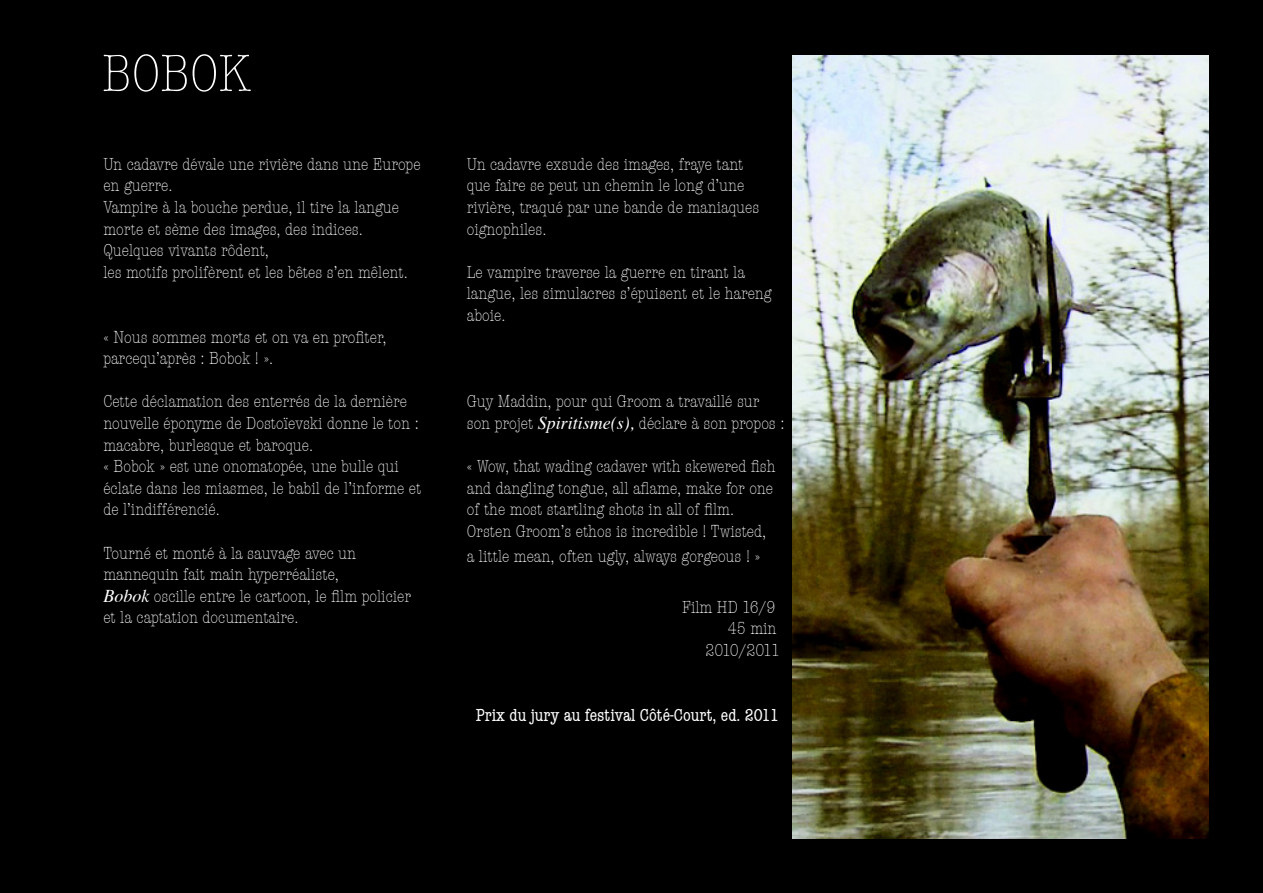
<style>
.page{position:relative;width:1263px;height:893px;background:#000}
.page>*{position:absolute;margin:0;border:0;box-sizing:border-box;transform-origin:0 0}
.t1{font:300 condensed 54px "American Typewriter";color:#fff}
.t2{font:300 condensed 18px/21.6px "American Typewriter";color:#fff}
.t3{font:condensed 18px "American Typewriter";color:#fff}
.s1{font-family:"Times";font-weight:400;font-style:italic;font-stretch:normal}
</style>
<div class="page">
<img style="left:792px;top:55px;width:417px;height:784px">
<h1 class="t1" style="left:102px;top:37px;width:151px">BOBOK</h1>
<p class="t2" style="left:103px;top:153px;width:319px">Un cadavre dévale une rivière dans une Europe en guerre.<br>Vampire à la bouche perdue, il tire la langue morte et sème des images, des indices.<br>Quelques vivants rôdent,<br>les motifs prolifèrent et les bêtes s’en mêlent.</p>
<p class="t2" style="left:103px;top:326px;width:285px">« Nous sommes morts et on va en profiter, parcequ’après : Bobok ! ».</p>
<p class="t2" style="left:103px;top:390px;width:320px">Cette déclamation des enterrés de la dernière nouvelle éponyme de Dostoïevski donne le ton : macabre, burlesque et baroque.<br>« Bobok » est une onomatopée, une bulle qui éclate dans les miasmes, le babil de l’informe et de l’indifférencié.</p>
<p class="t2" style="left:103px;top:542px;width:309px">Tourné et monté à la sauvage avec un mannequin fait main hyperréaliste,<br><span class="s1">Bobok</span> oscille entre le cartoon, le film policier et la captation documentaire.</p>
<p class="t2" style="left:467px;top:153px;width:294px">Un cadavre exsude des images, fraye tant que faire se peut un chemin le long d’une rivière, traqué par une bande de maniaques oignophiles.</p>
<p class="t2" style="left:467px;top:261px;width:306px">Le vampire traverse la guerre en tirant la langue, les simulacres s’épuisent et le hareng aboie.</p>
<p class="t2" style="left:467px;top:390px;width:319px">Guy Maddin, pour qui Groom a travaillé sur son projet <span class="s1">Spiritisme(s),</span> déclare à son propos :</p>
<p class="t2" style="left:467px;top:455px;width:310px">« Wow, that wading cadaver with skewered fish and dangling tongue, all aflame, make for one of the most startling shots in all of film.<br>Orsten Groom’s ethos is incredible ! Twisted,</p>
<p class="t2" style="left:467px;top:545px;width:295px">a little mean, often ugly, always gorgeous ! »</p>
<p class="t2" style="left:682px;top:596px;width:100px;text-align:right">Film HD 16/9<br>45 min<br>2010/2011</p>
<p class="t3" style="left:476px;top:701px;width:304px">Prix du jury au festival Côté-Court, ed. 2011</p>
</div>
